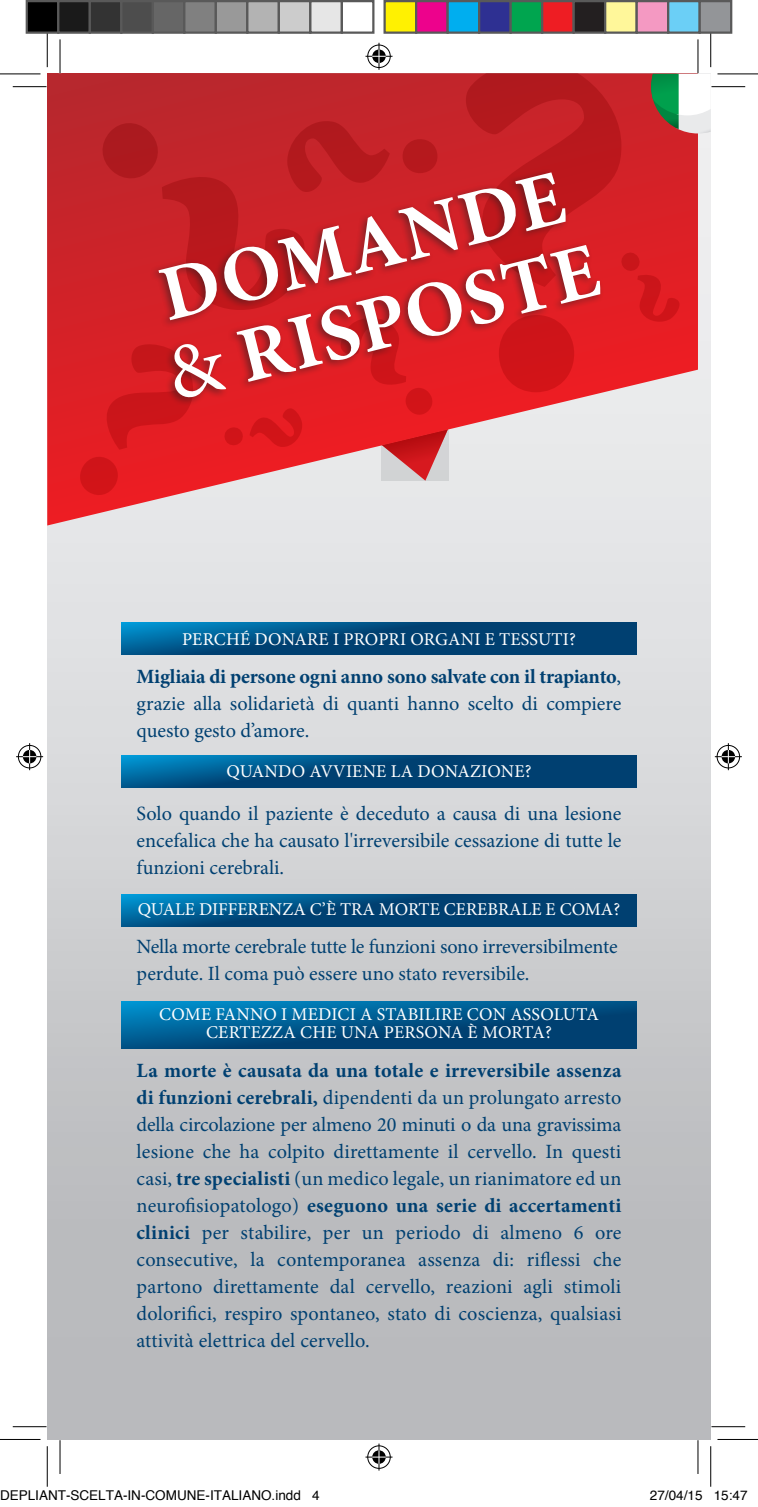
<style>
.page{position:relative;width:758px;height:1507px;background:#fff}
.page>*{position:absolute;margin:0;border:0;box-sizing:border-box;transform-origin:0 0}
.t1{font:700 78.75px "Minion Pro";color:#fff}
.t2{font:20.25px/27px "Minion Pro";color:#004071}
.t3{font:700 20.25px "Minion Pro";letter-spacing:-.01em;color:#004071}
.t4{font:18px/18px "Minion Pro";letter-spacing:.005em;color:#fff;text-align:center}
.t5{font:13.5px "Helvetica";color:#000}
.s1{font-weight:400}
.s2{font-weight:700}
</style>
<div class="page">
<img style="left:47px;top:133px;width:664px;height:1306px">
<svg style="left:121px;top:622px;width:516px;height:32px;background:#004d80"></svg>
<svg style="left:47px;top:74px;width:651px;height:453px;background:#d97b7f"></svg>
<svg style="left:651px;top:74px;width:60px;height:59px"></svg>
<svg style="left:121px;top:1000px;width:516px;height:48px;background:#04598c"></svg>
<svg style="left:121px;top:755px;width:516px;height:32px;background:#004d80"></svg>
<svg style="left:121px;top:894px;width:516px;height:33px;background:#004d80"></svg>
<svg style="left:466px;top:74px;width:155px;height:318px;background:#c41d23"></svg>
<svg style="left:620px;top:251px;width:60px;height:73px;background:#db1b21"></svg>
<svg style="left:77px;top:120px;width:371px;height:377px;background:#d4353a"></svg>
<div style="left:150px;top:168px;width:454px;height:239px;background:#231f20;opacity:.5"></div>
<hr style="left:13px;top:86px;width:34px;height:1px;background:#000">
<hr style="left:711px;top:86px;width:34px;height:1px;background:#000">
<hr style="left:13px;top:1426px;width:34px;height:1px;background:#000">
<hr style="left:711px;top:1426px;width:34px;height:1px;background:#000">
<hr style="left:60px;top:39px;width:1px;height:34px;background:#000">
<hr style="left:60px;top:1439px;width:1px;height:34px;background:#000">
<hr style="left:697px;top:39px;width:1px;height:34px;background:#000">
<hr style="left:697px;top:1439px;width:1px;height:34px;background:#000">
<hr style="left:0;top:73px;width:40px;height:1px;background:#000">
<hr style="left:717px;top:73px;width:41px;height:1px;background:#000">
<hr style="left:0;top:1438px;width:40px;height:1px;background:#000">
<hr style="left:717px;top:1438px;width:41px;height:1px;background:#000">
<hr style="left:47px;top:27px;width:1px;height:40px;background:#000">
<hr style="left:47px;top:1446px;width:1px;height:40px;background:#000">
<hr style="left:710px;top:27px;width:1px;height:40px;background:#000">
<hr style="left:710px;top:1446px;width:1px;height:40px;background:#000">
<svg style="left:365px;top:43px;width:27px;height:27px"></svg>
<svg style="left:365px;top:1443px;width:27px;height:27px"></svg>
<svg style="left:16px;top:743px;width:27px;height:27px"></svg>
<svg style="left:715px;top:743px;width:27px;height:27px"></svg>
<div style="left:27px;top:1px;width:31px;height:32px;background:#000"></div>
<div style="left:26px;top:0;width:33px;height:34px;border:2px solid #595959"></div>
<div style="left:58px;top:1px;width:32px;height:32px;background:#1a1a1a"></div>
<div style="left:57px;top:0;width:34px;height:34px;border:2px solid #595959"></div>
<div style="left:90px;top:1px;width:31px;height:32px;background:#333"></div>
<div style="left:89px;top:0;width:33px;height:34px;border:2px solid #595959"></div>
<div style="left:121px;top:1px;width:32px;height:32px;background:#4d4d4d"></div>
<div style="left:120px;top:0;width:34px;height:34px;border:2px solid #595959"></div>
<div style="left:153px;top:1px;width:31px;height:32px;background:#666"></div>
<div style="left:152px;top:0;width:33px;height:34px;border:2px solid #595959"></div>
<div style="left:184px;top:1px;width:32px;height:32px;background:#808080"></div>
<div style="left:183px;top:0;width:34px;height:34px;border:2px solid #595959"></div>
<div style="left:216px;top:1px;width:31px;height:32px;background:#999"></div>
<div style="left:215px;top:0;width:33px;height:34px;border:2px solid #595959"></div>
<div style="left:247px;top:1px;width:32px;height:32px;background:#b3b3b3"></div>
<div style="left:246px;top:0;width:34px;height:34px;border:2px solid #595959"></div>
<div style="left:279px;top:1px;width:31px;height:32px;background:#ccc"></div>
<div style="left:278px;top:0;width:33px;height:34px;border:2px solid #595959"></div>
<div style="left:310px;top:1px;width:32px;height:32px;background:#e6e6e6"></div>
<div style="left:309px;top:0;width:34px;height:34px;border:2px solid #595959"></div>
<div style="left:341px;top:0;width:33px;height:34px;border:2px solid #595959"></div>
<div style="left:385px;top:1px;width:31px;height:32px;background:#fff101"></div>
<div style="left:383px;top:0;width:34px;height:34px;border:2px solid #595959"></div>
<div style="left:416px;top:1px;width:32px;height:32px;background:#ed028c"></div>
<div style="left:415px;top:0;width:34px;height:34px;border:2px solid #595959"></div>
<div style="left:448px;top:1px;width:31px;height:32px;background:#00aeef"></div>
<div style="left:446px;top:0;width:34px;height:34px;border:2px solid #595959"></div>
<div style="left:479px;top:1px;width:32px;height:32px;background:#2e3092"></div>
<div style="left:478px;top:0;width:34px;height:34px;border:2px solid #595959"></div>
<div style="left:511px;top:1px;width:31px;height:32px;background:#00a54f"></div>
<div style="left:509px;top:0;width:34px;height:34px;border:2px solid #595959"></div>
<div style="left:542px;top:1px;width:32px;height:32px;background:#ee1d23"></div>
<div style="left:541px;top:0;width:34px;height:34px;border:2px solid #595959"></div>
<div style="left:574px;top:1px;width:31px;height:32px;background:#231f20"></div>
<div style="left:572px;top:0;width:34px;height:34px;border:2px solid #595959"></div>
<div style="left:605px;top:1px;width:32px;height:32px;background:#fff79a"></div>
<div style="left:604px;top:0;width:34px;height:34px;border:2px solid #595959"></div>
<div style="left:637px;top:1px;width:31px;height:32px;background:#f499c2"></div>
<div style="left:635px;top:0;width:34px;height:34px;border:2px solid #595959"></div>
<div style="left:668px;top:1px;width:32px;height:32px;background:#6bcff6"></div>
<div style="left:667px;top:0;width:34px;height:34px;border:2px solid #595959"></div>
<div style="left:700px;top:1px;width:31px;height:32px;background:#939598"></div>
<div style="left:698px;top:0;width:34px;height:34px;border:2px solid #595959"></div>
<p class="t1" style="left:148px;top:242px;width:415px;rotate:-14deg">DOMANDE</p>
<p class="t1" style="left:155px;top:322px;width:444px;rotate:-14deg"><span class="s1">&amp;</span> RISPOSTE</p>
<p class="t4" style="left:182px;top:630px;width:395px">PERCHÉ DONARE I PROPRI ORGANI E TESSUTI?</p>
<p class="t3" style="left:137px;top:662px;width:486px">Migliaia di persone ogni anno sono salvate con il trapianto<span class="s1">,</span></p>
<p class="t2" style="left:137px;top:690px;width:486px">grazie alla solidarietà di quanti hanno scelto di compiere questo gesto d’amore.</p>
<p class="t4" style="left:226px;top:762px;width:307px">QUANDO AVVIENE LA DONAZIONE?</p>
<p class="t2" style="left:137px;top:800px;width:486px;text-align:justify">Solo quando il paziente è deceduto a causa di una lesione encefalica che ha causato l'irreversibile cessazione di tutte le funzioni cerebrali.</p>
<p class="t4" style="left:138px;top:900px;width:484px">QUALE DIFFERENZA C’È TRA MORTE CEREBRALE E COMA?</p>
<p class="t2" style="left:137px;top:933px;width:482px">Nella morte cerebrale tutte le funzioni sono irreversibilmente perdute. Il coma può essere uno stato reversibile.</p>
<p class="t4" style="left:159px;top:1005px;width:441px">COME FANNO I MEDICI A STABILIRE CON ASSOLUTA<br>CERTEZZA CHE UNA PERSONA È MORTA?</p>
<p class="t2" style="left:137px;top:1056px;width:486px;text-align:justify"><span class="s2">La morte è causata da una totale e irreversibile assenza di funzioni cerebrali,</span> dipendenti da un prolungato arresto della circolazione per almeno 20 minuti o da una gravissima lesione che ha colpito direttamente il cervello. In questi casi, <span class="s2">tre specialisti</span> (un medico legale, un rianimatore ed un neurofisiopatologo) <span class="s2">eseguono una serie di accertamenti clinici</span> per stabilire, per un periodo di almeno 6 ore consecutive, la contemporanea assenza di: riflessi che partono direttamente dal cervello, reazioni agli stimoli dolorifici, respiro spontaneo, stato di coscienza, qualsiasi attività elettrica del cervello.</p>
<p class="t5" style="left:0;top:1484px;width:321px">DEPLIANT-SCELTA-IN-COMUNE-ITALIANO.indd 4</p>
<p class="t5" style="left:650px;top:1484px;width:99px">27/04/15 15:47</p>
</div>
